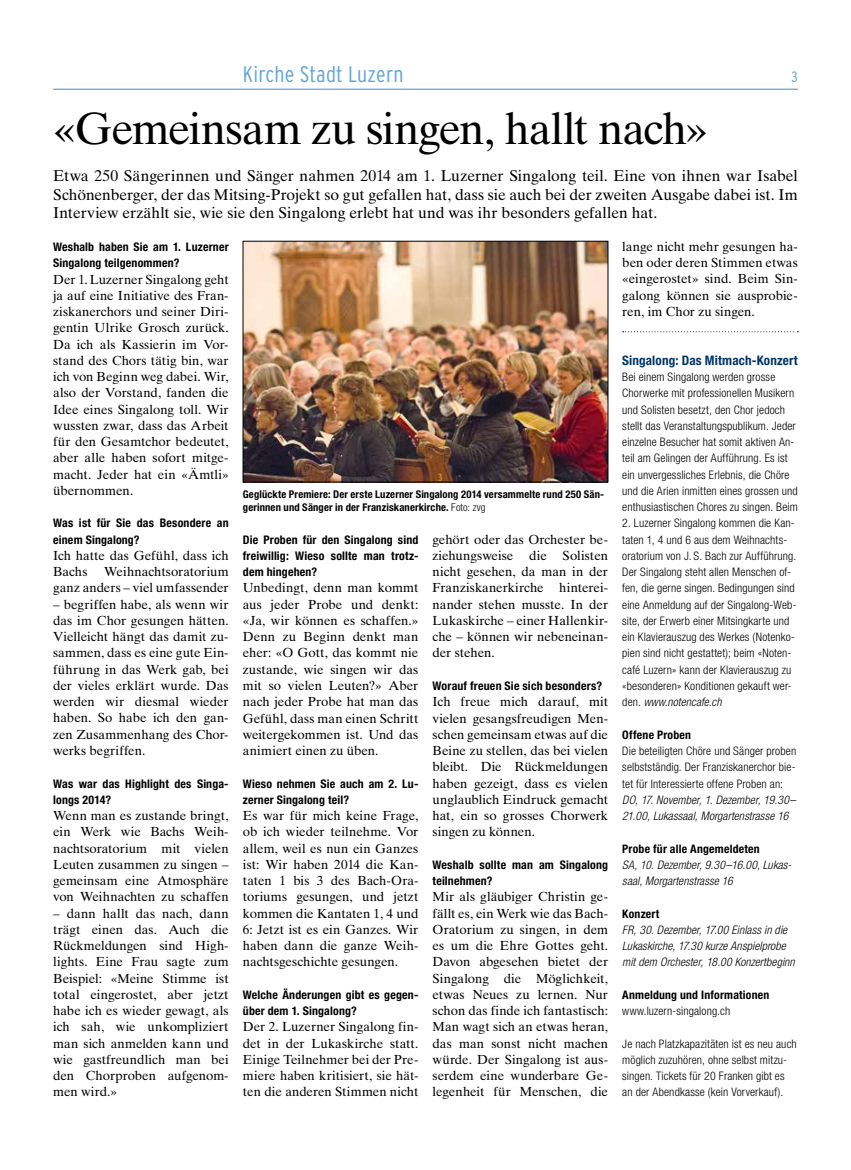
<style>
.page{position:relative;width:851px;height:1170px;background:#fff}
.page>*{position:absolute;margin:0;border:0;box-sizing:border-box;transform-origin:0 0}
.t1{font:45px "Times Ten LT Std";letter-spacing:-.025em;color:#000}
.t2{font:300 condensed 22.5px "Interstate";letter-spacing:.01em;color:#60a4d7}
.t3{font:15.62px/18.8px "Times Ten LT Std";letter-spacing:-.005em;color:#000;text-align:justify}
.t4{font:300 condensed 15px "Interstate";color:#60a4d7}
.t5{font:13.12px/16.2px "Times Ten LT Std";letter-spacing:-.005em;color:#000;text-align:justify}
.t6{font:700 condensed 13.12px "Helvetica Neue LT Std";letter-spacing:.01em;color:#003564}
.t7{font:700 condensed 11.88px/16.2px "Helvetica Neue LT Std";letter-spacing:.015em;color:#000}
.t8{font:300 condensed 11.75px/16.2px "Helvetica Neue LT Std";letter-spacing:.01em;color:#000}
.t9{font:italic 300 condensed 11.75px/16.2px "Helvetica Neue LT Std";letter-spacing:.01em;color:#000}
.t10{font:700 condensed 11.75px "Helvetica Neue LT Std";letter-spacing:.02em;color:#000}
.t11{font:700 condensed 10.62px/12.8px "Helvetica Neue LT Std";letter-spacing:.015em;color:#000}
.s1{font-style:italic}
.s2{font-weight:300}
</style>
<div class="page">
<hr style="left:53px;top:89px;width:744px;height:1px;background:#60a4d7">
<img style="left:245px;top:243px;width:361px;height:237px">
<div style="left:243px;top:241px;width:365px;height:241px;border:1px solid #000"></div>
<svg style="left:622px;top:331px;width:176px;height:1px"></svg>
<h2 class="t2" style="left:243px;top:62px;width:162px">Kirche Stadt Luzern</h2>
<p class="t4" style="left:791px;top:68px;width:8px">3</p>
<h1 class="t1" style="left:53px;top:102px;width:656px">«Gemeinsam zu singen, hallt nach»</h1>
<p class="t3" style="left:53px;top:166px;width:746px">Etwa 250 Sängerinnen und Sänger nahmen 2014 am 1. Luzerner Singalong teil. Eine von ihnen war Isabel Schönenberger, der das Mitsing-Projekt so gut gefallen hat, dass sie auch bei der zweiten Ausgabe dabei ist. Im Interview erzählt sie, wie sie den Singalong erlebt hat und was ihr besonders gefallen hat.</p>
<p class="t7" style="left:53px;top:238px;width:177px">Weshalb haben Sie am 1. Luzerner<br>Singalong teilgenommen?</p>
<p class="t5" style="left:53px;top:271px;width:177px">Der 1. Luzerner Singalong geht ja auf eine Initiative des Fran&shy;ziskanerchors und seiner Diri&shy;gentin Ulrike Grosch zurück.<br>Da ich als Kassierin im Vor&shy;stand des Chors tätig bin, war ich von Beginn weg dabei. Wir, also der Vorstand, fanden die Idee eines Singalong toll. Wir wussten zwar, dass das Arbeit für den Gesamtchor bedeutet, aber alle haben sofort mitge&shy;macht. Jeder hat ein «Ämtli» übernommen.</p>
<p class="t7" style="left:53px;top:515px;width:177px">Was ist für Sie das Besondere an einem Singalong?</p>
<p class="t5" style="left:53px;top:547px;width:177px">Ich hatte das Gefühl, dass ich<br>Bachs</p>
<p class="t5" style="left:622px;top:238px;width:177px">lange nicht mehr gesungen ha&shy;ben oder deren Stimmen etwas «eingerostet» sind. Beim Sin&shy;galong können sie ausprobie&shy;ren, im Chor zu singen.</p>
<p class="t6" style="left:622px;top:352px;width:177px">Singalong: Das Mitmach-Konzert</p>
<p class="t8" style="left:622px;top:368px;width:177px">Bei einem Singalong werden grosse Chorwerke mit professionellen Musikern und Solisten besetzt, den Chor jedoch stellt das Veranstaltungspublikum. Jeder einzelne Besucher hat somit aktiven An&shy;teil am Gelingen der Aufführung. Es ist ein unvergessliches Erlebnis, die Chöre und die Arien inmitten eines grossen und enthusiastischen Chores zu singen. Beim</p>
<p class="t8" style="left:622px;top:515px;width:176px">2. Luzerner Singalong kommen die Kan&shy;taten 1, 4 und 6 aus dem Weihnachts&shy;oratorium von J. S. Bach zur Aufführung.<br>Der Singalong steht allen Menschen of&shy;fen, die gerne singen. Bedingungen sind eine Anmeldung auf der Singalong-Web&shy;site, der Erwerb einer Mitsingkarte und ein Klavierauszug des Werkes (Notenko&shy;pien sind nicht gestattet); beim «Noten&shy;café Luzern» kann der Klavierauszug zu «besonderen» Konditionen gekauft wer&shy;den. <span class="s1">www.notencafe.ch</span></p>
<p class="t10" style="left:622px;top:727px;width:70px">Offene Proben</p>
<p class="t8" style="left:622px;top:742px;width:175px;text-align:justify">Die beteiligten Chöre und Sänger proben selbstständig. Der Franziskanerchor bie&shy;tet für Interessierte offene Proben an:</p>
<p class="t9" style="left:622px;top:791px;width:175px">DO, 17. November, 1. Dezember, 19.30–<br>21.00, Lukassaal, Morgartenstrasse 16</p>
<p class="t10" style="left:622px;top:841px;width:139px">Probe für alle Angemeldeten</p>
<p class="t9" style="left:622px;top:856px;width:171px">SA, 10. Dezember, 9.30–16.00, Lukas&shy;saal, Morgartenstrasse 16</p>
<p class="t10" style="left:622px;top:906px;width:39px">Konzert</p>
<p class="t9" style="left:622px;top:921px;width:174px">FR, 30. Dezember, 17.00 Einlass in die<br>Lukaskirche, 17.30 kurze Anspielprobe mit dem Orchester, 18.00 Konzertbeginn</p>
<p class="t10" style="left:622px;top:987px;width:149px">Anmeldung und Informationen</p>
<p class="t8" style="left:622px;top:1002px;width:109px">www.luzern-singalong.ch</p>
<p class="t8" style="left:622px;top:1035px;width:176px">Je nach Platzkapazitäten ist es neu auch möglich zuzuhören, ohne selbst mitzu&shy;singen. Tickets für 20 Franken gibt es an der Abendkasse (kein Vorverkauf).</p>
<p class="t11" style="left:243px;top:488px;width:362px">Geglückte Premiere: Der erste Luzerner Singalong 2014 versammelte rund 250 Sän&shy;gerinnen und Sänger in der Franziskanerkirche. <span class="s2">Foto: zvg</span></p>
<p class="t5" style="left:432px;top:531px;width:177px">gehört oder das Orchester be&shy;ziehungsweise die Solisten nicht gesehen, da man in der Franziskanerkirche hinterei&shy;nander stehen musste. In der Lukaskirche – einer Hallenkir&shy;che – können wir nebeneinan&shy;der stehen.</p>
<p class="t7" style="left:432px;top:677px;width:171px">Worauf freuen Sie sich besonders?</p>
<p class="t5" style="left:432px;top:693px;width:177px">Ich freue mich darauf, mit vielen gesangsfreudigen Men&shy;schen gemeinsam etwas auf die Beine zu stellen, das bei vielen bleibt. Die Rückmeldungen haben gezeigt, dass es vielen unglaublich Eindruck gemacht hat, ein so grosses Chorwerk singen zu können.</p>
<p class="t7" style="left:432px;top:856px;width:177px">Weshalb sollte man am Singalong teilnehmen?</p>
<p class="t5" style="left:432px;top:888px;width:177px">Mir als gläubiger Christin ge&shy;fällt es, ein Werk wie das Bach-Oratorium zu singen, in dem es um die Ehre Gottes geht.<br>Davon abgesehen bietet der Singalong die Möglichkeit, etwas Neues zu lernen. Nur schon das finde ich fantastisch:<br>Man wagt sich an etwas heran, das man sonst nicht machen würde. Der Singalong ist aus&shy;serdem eine wunderbare Ge&shy;legenheit für Menschen, die</p>
<p class="t7" style="left:243px;top:531px;width:177px;text-align:justify">Die Proben für den Singalong sind freiwillig: Wieso sollte man trotz&shy;dem hingehen?</p>
<p class="t5" style="left:243px;top:579px;width:177px">Unbedingt, denn man kommt aus jeder Probe und denkt: «Ja, wir können es schaffen.» Denn zu Beginn denkt man eher: «O Gott, das kommt nie zustande, wie singen wir das mit so vielen Leuten?» Aber nach jeder Probe hat man das Gefühl, dass man einen Schritt weitergekommen ist. Und das animiert einen zu üben.</p>
<p class="t7" style="left:243px;top:775px;width:177px">Wieso nehmen Sie auch am 2. Lu&shy;zerner Singalong teil?</p>
<p class="t5" style="left:243px;top:807px;width:177px">Es war für mich keine Frage, ob ich wieder teilnehme. Vor allem, weil es nun ein Ganzes ist: Wir haben 2014 die Kan&shy;taten 1 bis 3 des Bach-Ora&shy;toriums gesungen, und jetzt kommen die Kantaten 1, 4 und 6: Jetzt ist es ein Ganzes. Wir haben dann die ganze Weih&shy;nachtsgeschichte gesungen.</p>
<p class="t7" style="left:243px;top:986px;width:177px">Welche Änderungen gibt es gegen&shy;über dem 1. Singalong?</p>
<p class="t5" style="left:243px;top:1018px;width:177px">Der 2. Luzerner Singalong fin&shy;det in der Lukaskirche statt.<br>Einige Teilnehmer bei der Pre&shy;miere haben kritisiert, sie hät&shy;ten die anderen Stimmen nicht</p>
<p class="t5" style="left:53px;top:563px;width:177px;text-align:right">Weihnachtsoratorium<br>ganz anders – viel umfassender</p>
<p class="t5" style="left:53px;top:596px;width:177px">– begriffen habe, als wenn wir das im Chor gesungen hätten.<br>Vielleicht hängt das damit zu&shy;sammen, dass es eine gute Ein&shy;führung in das Werk gab, bei der vieles erklärt wurde. Das werden wir diesmal wieder haben. So habe ich den gan&shy;zen Zusammenhang des Chor&shy;werks begriffen.</p>
<p class="t7" style="left:53px;top:775px;width:177px">Was war das Highlight des Singa&shy;longs 2014?</p>
<p class="t5" style="left:53px;top:807px;width:177px">Wenn man es zustande bringt, ein Werk wie Bachs Weih&shy;nachtsoratorium mit vielen Leuten zusammen zu singen – gemeinsam eine Atmosphäre von Weihnachten zu schaffen</p>
<p class="t5" style="left:53px;top:904px;width:177px">– dann hallt das nach, dann trägt einen das. Auch die Rückmeldungen sind High&shy;lights. Eine Frau sagte zum Beispiel: «Meine Stimme ist total eingerostet, aber jetzt habe ich es wieder gewagt, als ich sah, wie unkompliziert man sich anmelden kann und wie gastfreundlich man bei den Chorproben aufgenom&shy;men wird.»</p>
</div>
